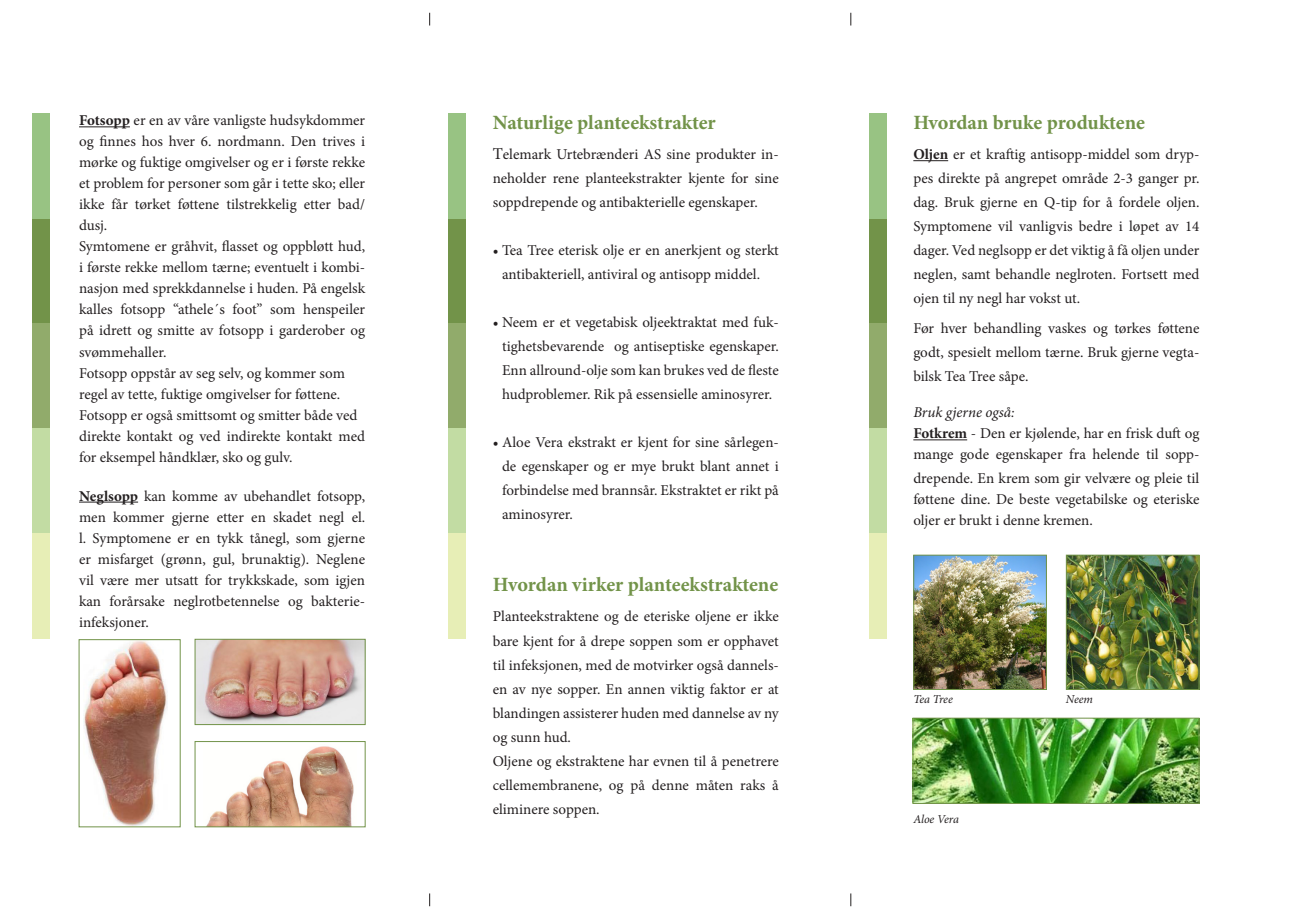
<style>
.page{position:relative;width:1289px;height:919px;background:#fff}
.page>*{position:absolute;margin:0;border:0;box-sizing:border-box;transform-origin:0 0}
.t1{font:700 20.25px "Minion Pro";letter-spacing:-.005em;color:#729349}
.t2{font:15px/24px "Minion Pro";color:#231f20;text-align:justify}
.t3{font:italic 15px "Minion Pro";color:#231f20}
.t4{font:italic 12px "Minion Pro";letter-spacing:-.015em;color:#231f20}
.s1{font-weight:700}
.s2{font-size:16.5px}
</style>
<div class="page">
<svg style="left:429px;top:893px;width:1px;height:13px"></svg>
<svg style="left:850px;top:893px;width:1px;height:13px"></svg>
<svg style="left:429px;top:13px;width:1px;height:13px"></svg>
<svg style="left:850px;top:13px;width:1px;height:13px"></svg>
<div style="left:32px;top:114px;width:17px;height:105px;background:#98c383"></div>
<div style="left:32px;top:219px;width:17px;height:105px;background:#729349"></div>
<div style="left:32px;top:323px;width:17px;height:105px;background:#91ab6b"></div>
<div style="left:32px;top:428px;width:17px;height:105px;background:#c2dca3"></div>
<div style="left:32px;top:533px;width:17px;height:105px;background:#e7eeb6"></div>
<div style="left:448px;top:114px;width:18px;height:105px;background:#98c383"></div>
<div style="left:448px;top:219px;width:18px;height:105px;background:#729349"></div>
<div style="left:448px;top:323px;width:18px;height:105px;background:#91ab6b"></div>
<div style="left:448px;top:428px;width:18px;height:105px;background:#c2dca3"></div>
<div style="left:448px;top:533px;width:18px;height:105px;background:#e7eeb6"></div>
<div style="left:869px;top:114px;width:17px;height:105px;background:#98c383"></div>
<div style="left:869px;top:219px;width:17px;height:105px;background:#729349"></div>
<div style="left:869px;top:323px;width:17px;height:105px;background:#91ab6b"></div>
<div style="left:869px;top:428px;width:17px;height:105px;background:#c2dca3"></div>
<div style="left:869px;top:533px;width:17px;height:105px;background:#e7eeb6"></div>
<hr style="left:913px;top:160px;width:35px;height:1px;background:#231f20">
<hr style="left:913px;top:439px;width:54px;height:1px;background:#231f20">
<hr style="left:79px;top:126px;width:51px;height:1px;background:#231f20">
<hr style="left:79px;top:501px;width:59px;height:1px;background:#231f20">
<img style="left:84px;top:641px;width:84px;height:184px">
<img style="left:915px;top:556px;width:129px;height:131px">
<div style="left:913px;top:554px;width:133px;height:135px;border:1px solid #729349"></div>
<img style="left:1067px;top:556px;width:130px;height:131px">
<div style="left:1065px;top:554px;width:134px;height:135px;border:1px solid #729349"></div>
<img style="left:207px;top:746px;width:147px;height:79px">
<div style="left:195px;top:741px;width:170px;height:86px;border:1px solid #729349"></div>
<img style="left:914px;top:719px;width:283px;height:82px">
<div style="left:912px;top:717px;width:287px;height:86px;border:1px solid #729349"></div>
<img style="left:197px;top:641px;width:166px;height:82px">
<div style="left:195px;top:639px;width:170px;height:86px;border:1px solid #729349"></div>
<p class="t2" style="left:79px;top:110px;width:287px;line-height:21px"><span class="s1">Fotsopp</span> er en av våre vanligste hudsykdommer og finnes hos hver 6. nordmann. Den trives i mørke og fuktige omgivelser og er i første rekke et problem for personer som går i tette sko; eller ikke får tørket føttene tilstrekkelig etter bad/ dusj.</p>
<p class="t2" style="left:79px;top:236px;width:287px;line-height:21px">Symtomene er gråhvit, flasset og oppbløtt hud, i første rekke mellom tærne; eventuelt i kombi&shy;nasjon med sprekkdannelse i huden. På engelsk kalles fotsopp “athele´s foot” som henspeiler på idrett og smitte av fotsopp i garderober og svømmehaller.</p>
<p class="t2" style="left:79px;top:361px;width:267px">Fotsopp oppstår av seg selv, og kommer som</p>
<p class="t2" style="left:79px;top:382px;width:263px">regel av tette, fuktige omgivelser for føttene.</p>
<p class="t2" style="left:79px;top:403px;width:280px">Fotsopp er også smittsomt og smitter både ved</p>
<p class="t2" style="left:79px;top:425px;width:287px;line-height:21px">direkte kontakt og ved indirekte kontakt med for eksempel håndklær, sko og gulv.</p>
<p class="t2" style="left:79px;top:485px;width:287px;line-height:21px"><span class="s1">Neglsopp</span> kan komme av ubehandlet fotsopp, men kommer gjerne etter en skadet negl el. l. Symptomene er en tykk tånegl, som gjerne er misfarget (grønn, gul, brunaktig). Neglene vil være mer utsatt for trykkskade, som igjen kan forårsake neglrotbetennelse og bakterie&shy;infeksjoner.</p>
<p class="t1" style="left:493px;top:108px;width:224px">Naturlige planteekstrakter</p>
<p class="t2" style="left:493px;top:142px;width:287px"><span class="s2">T</span>elemark Urtebrænderi AS sine produkter in&shy;neholder rene planteekstrakter kjente for sine soppdrepende og antibakterielle egenskaper.</p>
<p class="t2" style="left:502px;top:238px;width:278px;text-indent:-9px">• Tea Tree eterisk olje er en anerkjent og sterkt antibakteriell, antiviral og antisopp middel.</p>
<p class="t2" style="left:502px;top:310px;width:278px;text-indent:-9px">• Neem er et vegetabisk oljeektraktat med fuk&shy;tighetsbevarende og antiseptiske egenskaper.<br>Enn allround-olje som kan brukes ved de fleste hudproblemer. Rik på essensielle aminosyrer.</p>
<p class="t2" style="left:502px;top:430px;width:278px;text-indent:-9px">• Aloe Vera ekstrakt er kjent for sine sårlegen&shy;de egenskaper og er mye brukt blant annet i forbindelse med brannsår. Ekstraktet er rikt på aminosyrer.</p>
<p class="t1" style="left:493px;top:570px;width:287px">Hvordan virker planteekstraktene</p>
<p class="t2" style="left:493px;top:604px;width:287px">Planteekstraktene og de eteriske oljene er ikke bare kjent for å drepe soppen som er opphavet til infeksjonen, med de motvirker også dannels&shy;en av nye sopper. En annen viktig faktor er at blandingen assisterer huden med dannelse av ny og sunn hud.</p>
<p class="t2" style="left:493px;top:748px;width:287px">Oljene og ekstraktene har evnen til å penetrere cellemembranene, og på denne måten raks å eliminere soppen.</p>
<p class="t1" style="left:913px;top:108px;width:233px">Hvordan bruke produktene</p>
<p class="t2" style="left:913px;top:142px;width:287px"><span class="s1">Oljen</span> er et kraftig antisopp-middel som dryp&shy;pes direkte på angrepet område 2-3 ganger pr. dag. Bruk gjerne en Q-tip for å fordele oljen.<br>Symptomene vil vanligvis bedre i løpet av 14 dager. Ved neglsopp er det viktig å få oljen under neglen, samt behandle neglroten. Fortsett med ojen til ny negl har vokst ut.</p>
<p class="t2" style="left:913px;top:316px;width:287px">Før hver behandling vaskes og tørkes føttene godt, spesielt mellom tærne. Bruk gjerne vegta&shy;bilsk Tea Tree såpe.</p>
<p class="t3" style="left:913px;top:402px;width:103px">Bruk gjerne også:</p>
<p class="t2" style="left:913px;top:423px;width:287px;line-height:21px"><span class="s1">Fotkrem</span> - Den er kjølende, har en frisk duft og mange gode egenskaper fra helende til sopp-</p>
<p class="t2" style="left:913px;top:468px;width:287px;line-height:21px">drepende. En krem som gir velvære og pleie til føttene dine. De beste vegetabilske og eteriske oljer er brukt i denne kremen.</p>
<p class="t4" style="left:913px;top:691px;width:41px">Tea Tree</p>
<p class="t4" style="left:1065px;top:691px;width:29px">Neem</p>
<p class="t4" style="left:913px;top:811px;width:47px">Aloe Vera</p>
</div>
